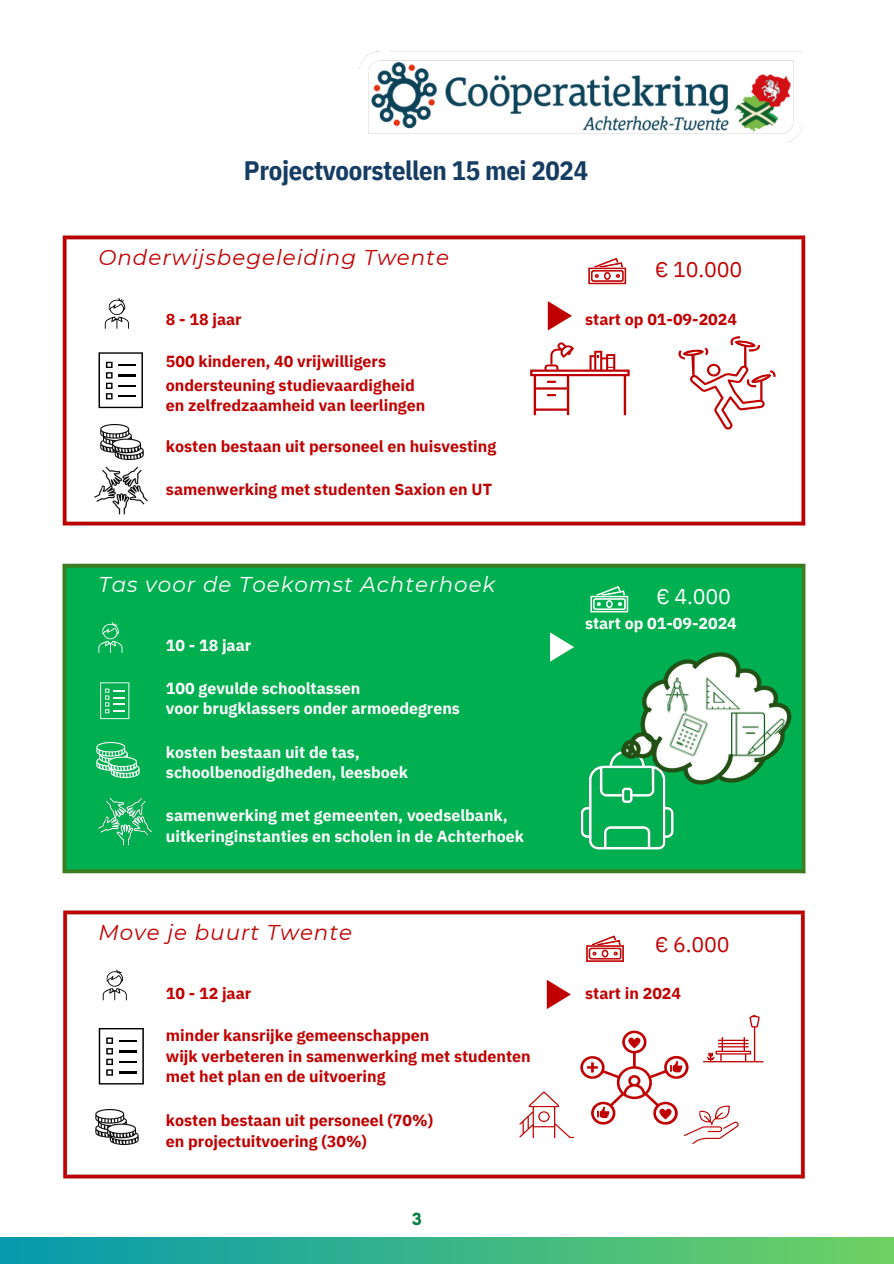
<style>
.page{position:relative;width:894px;height:1264px;background:#fff}
.page>*{position:absolute;margin:0;border:0;box-sizing:border-box;transform-origin:0 0}
.t1{font:700 26.7px "IBM Plex Sans Cond";letter-spacing:-.015em;color:#153d64}
.t2{font:italic 21.45px "Montserrat";letter-spacing:.045em;color:#c00000}
.t3{font:italic 21.45px "Montserrat";letter-spacing:.045em;color:#fff}
.t4{font:21.45px "IBM Plex Sans";letter-spacing:-.01em;color:#c00000}
.t5{font:21.45px "IBM Plex Sans";color:#fff}
.t6{font:700 18px "Glacial Indifference";color:#078046}
.t7{font:700 16.05px/20.2px "IBM Plex Sans";color:#c00000}
.t8{font:700 16.05px/20.2px "IBM Plex Sans";color:#fff}
</style>
<div class="page">
<img style="left:62px;top:235px;width:744px;height:291px">
<div style="left:62px;top:563px;width:744px;height:311px;background:#00af50"></div>
<img style="left:63px;top:910px;width:742px;height:269px">
<img style="left:101px;top:424px;width:42px;height:35px">
<svg style="left:105px;top:298px;width:24px;height:31px"></svg>
<svg style="left:98px;top:352px;width:45px;height:56px"></svg>
<svg style="left:588px;top:258px;width:38px;height:26px"></svg>
<svg style="left:530px;top:342px;width:99px;height:73px"></svg>
<svg style="left:590px;top:586px;width:38px;height:26px"></svg>
<img style="left:359px;top:50px;width:443px;height:92px">
<img style="left:573px;top:641px;width:225px;height:215px">
<svg style="left:678px;top:336px;width:97px;height:94px"></svg>
<img style="left:659px;top:706px;width:59px;height:58px">
<img style="left:91px;top:791px;width:68px;height:61px">
<img style="left:720px;top:708px;width:54px;height:51px">
<img style="left:656px;top:676px;width:40px;height:37px">
<img style="left:744px;top:717px;width:42px;height:39px">
<img style="left:703px;top:674px;width:39px;height:37px">
<img style="left:95px;top:1109px;width:43px;height:35px">
<img style="left:96px;top:742px;width:43px;height:35px">
<svg style="left:98px;top:622px;width:24px;height:31px"></svg>
<svg style="left:103px;top:969px;width:24px;height:31px"></svg>
<svg style="left:100px;top:682px;width:29px;height:37px"></svg>
<svg style="left:99px;top:1027px;width:45px;height:57px"></svg>
<img style="left:87px;top:459px;width:68px;height:62px">
<svg style="left:546px;top:979px;width:24px;height:30px"></svg>
<svg style="left:547px;top:301px;width:25px;height:29px"></svg>
<svg style="left:519px;top:1091px;width:55px;height:46px"></svg>
<svg style="left:550px;top:632px;width:24px;height:29px"></svg>
<svg style="left:586px;top:935px;width:37px;height:26px"></svg>
<svg style="left:580px;top:1014px;width:183px;height:130px"></svg>
<div style="left:0;top:1237px;width:893px;height:26px;background:linear-gradient(to right,#0599af,#6fd162)"></div>
<h3 class="t1" style="left:244px;top:152px;width:345px">Projectvoorstellen 15 mei 2024</h3>
<h3 class="t2" style="left:98px;top:244px;width:352px">Onderwijsbegeleiding Twente</h3>
<p class="t4" style="left:655px;top:255px;width:89px">€ 10.000</p>
<p class="t7" style="left:166px;top:309px;width:77px">8 - 18 jaar</p>
<p class="t7" style="left:166px;top:349px;width:250px;line-height:23.7px">500 kinderen, 40 vrijwilligers ondersteuning studievaardigheid</p>
<p class="t7" style="left:166px;top:395px;width:261px">en zelfredzaamheid van leerlingen</p>
<p class="t7" style="left:166px;top:436px;width:331px">kosten bestaan uit personeel en huisvesting</p>
<p class="t7" style="left:166px;top:479px;width:327px">samenwerking met studenten Saxion en UT</p>
<p class="t3" style="left:98px;top:571px;width:398px">Tas voor de Toekomst Achterhoek</p>
<p class="t8" style="left:166px;top:635px;width:87px">10 - 18 jaar</p>
<p class="t8" style="left:166px;top:677px;width:295px">100 gevulde schooltassen<br>voor brugklassers onder armoedegrens</p>
<p class="t8" style="left:166px;top:741px;width:244px">kosten bestaan uit de tas, schoolbenodigdheden, leesboek</p>
<p class="t8" style="left:166px;top:805px;width:359px">samenwerking met gemeenten, voedselbank, uitkeringinstanties en scholen in de Achterhoek</p>
<h3 class="t2" style="left:98px;top:918px;width:255px">Move je buurt Twente</h3>
<h2 class="t7" style="left:166px;top:982px;width:87px">10 - 12 jaar</h2>
<h3 class="t7" style="left:166px;top:1025px;width:366px">minder kansrijke gemeenschappen<br>wijk verbeteren in samenwerking met studenten met het plan en de uitvoering</h3>
<h2 class="t7" style="left:166px;top:1110px;width:268px">kosten bestaan uit personeel (70%) en projectuitvoering (30%)</h2>
<h3 class="t6" style="left:412px;top:1208px;width:11px">3</h3>
<p class="t7" style="left:585px;top:308px;width:153px">start op 01-09-2024</p>
<h3 class="t5" style="left:656px;top:582px;width:76px">€ 4.000</h3>
<p class="t8" style="left:585px;top:613px;width:153px">start op 01-09-2024</p>
<h3 class="t4" style="left:655px;top:929px;width:76px">€ 6.000</h3>
<h3 class="t7" style="left:585px;top:983px;width:97px">start in 2024</h3>
</div>
